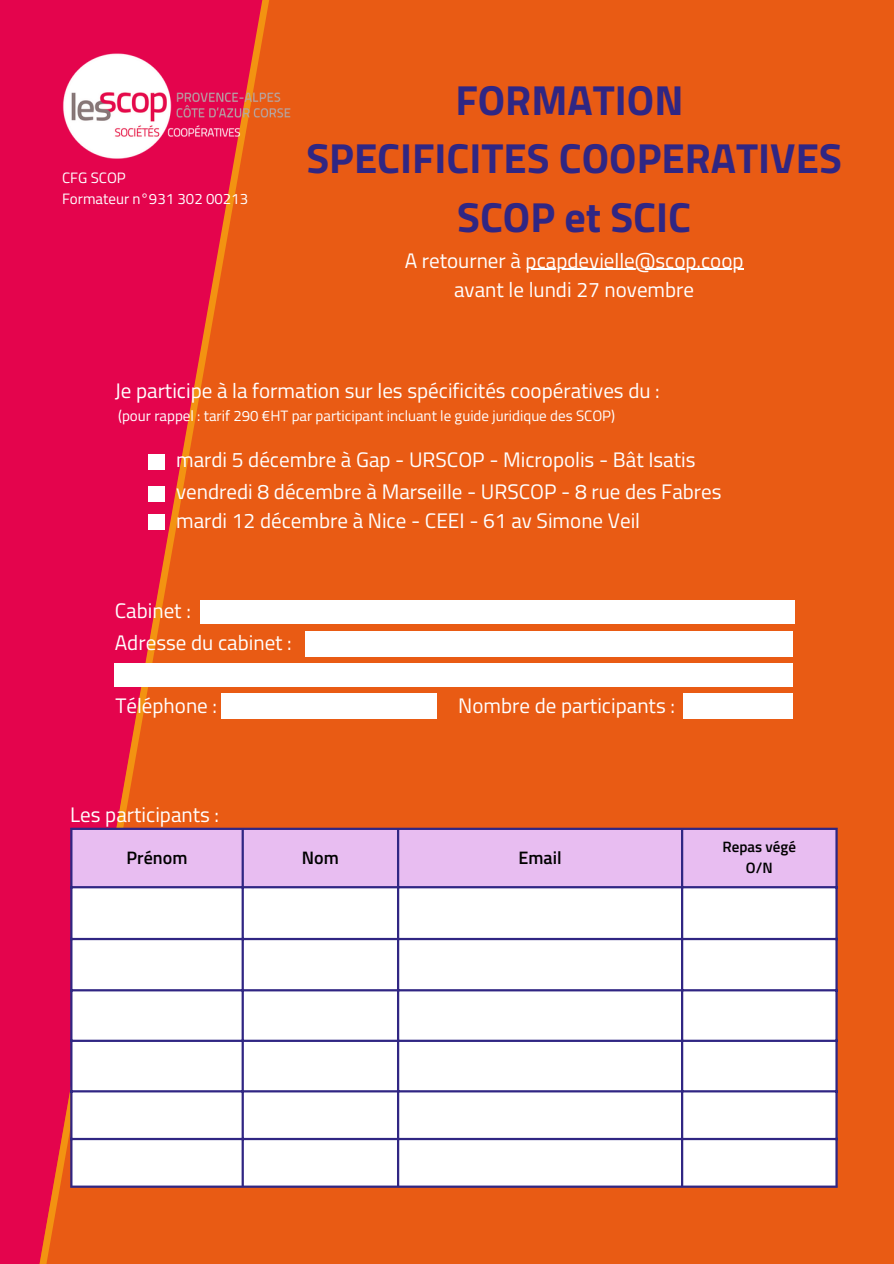
<style>
.page{position:relative;width:894px;height:1264px;background:#fff}
.page>*{position:absolute;margin:0;border:0;box-sizing:border-box;transform-origin:0 0}
.t1{font:700 42px "Titillium Web";color:#302683}
.t2{font:21px "Titillium Web";color:#fff}
.t3{font:600 18px "Titillium Web";color:#000}
.t4{font:15px "Titillium Web";color:#fff}
.t5{font:600 15px "Titillium Web";color:#000}
</style>
<div class="page">
<div style="left:0;top:0;width:893px;height:1263px;background:#e95b14"></div>
<div style="left:0;top:0;width:31px;height:1263px;background:#e4044d"></div>
<div style="left:683px;top:694px;width:109px;height:25px;background:#fff"></div>
<svg style="left:31px;top:0;width:249px;height:1263px"></svg>
<div style="left:200px;top:600px;width:594px;height:24px;background:#fff"></div>
<div style="left:72px;top:830px;width:763px;height:56px;background:#e8bdf1"></div>
<div style="left:72px;top:888px;width:763px;height:297px;background:#fff"></div>
<hr style="left:70px;top:830px;width:2px;height:355px;background:#302683">
<hr style="left:241px;top:830px;width:3px;height:355px;background:#302683">
<hr style="left:397px;top:830px;width:2px;height:355px;background:#302683">
<hr style="left:680px;top:830px;width:3px;height:355px;background:#302683">
<hr style="left:835px;top:830px;width:2px;height:355px;background:#302683">
<hr style="left:70px;top:827px;width:767px;height:3px;background:#302683">
<hr style="left:70px;top:886px;width:767px;height:2px;background:#302683">
<hr style="left:70px;top:937px;width:767px;height:3px;background:#302683">
<hr style="left:70px;top:989px;width:767px;height:2px;background:#302683">
<hr style="left:70px;top:1039px;width:767px;height:2px;background:#302683">
<hr style="left:70px;top:1090px;width:767px;height:2px;background:#302683">
<hr style="left:70px;top:1137px;width:767px;height:3px;background:#302683">
<hr style="left:70px;top:1185px;width:767px;height:2px;background:#302683">
<img style="left:51px;top:49px;width:240px;height:116px">
<div style="left:306px;top:630px;width:486px;height:26px;background:#fff"></div>
<div style="left:115px;top:663px;width:677px;height:24px;background:#fff"></div>
<div style="left:221px;top:694px;width:215px;height:25px;background:#fff"></div>
<div style="left:148px;top:454px;width:17px;height:16px;background:#fff"></div>
<div style="left:148px;top:486px;width:17px;height:16px;background:#fff"></div>
<div style="left:148px;top:514px;width:17px;height:16px;background:#fff"></div>
<hr style="left:525px;top:269px;width:218px;height:1px;background:#fff">
<p class="t4" style="left:62px;top:166px;width:65px">CFG SCOP</p>
<p class="t4" style="left:62px;top:186px;width:187px">Formateur n°931 302 00213</p>
<p class="t1" style="left:455px;top:67px;width:229px">FORMATION</p>
<p class="t1" style="left:306px;top:125px;width:537px">SPECIFICITES COOPERATIVES</p>
<p class="t1" style="left:457px;top:184px;width:235px">SCOP et SCIC</p>
<p class="t2" style="left:404px;top:244px;width:340px">A retourner à pcapdevielle@scop.coop</p>
<p class="t2" style="left:454px;top:273px;width:241px">avant le lundi 27 novembre</p>
<p class="t2" style="left:115px;top:374px;width:546px">Je participe à la formation sur les spécificités coopératives du :</p>
<p class="t4" style="left:118px;top:403px;width:498px">(pour rappel : tarif 290 €HT par participant incluant le guide juridique des SCOP)</p>
<p class="t2" style="left:176px;top:443px;width:521px">mardi 5 décembre à Gap - URSCOP - Micropolis - Bât Isatis</p>
<p class="t2" style="left:176px;top:475px;width:547px">vendredi 8 décembre à Marseille - URSCOP - 8 rue des Fabres</p>
<p class="t2" style="left:176px;top:504px;width:465px">mardi 12 décembre à Nice - CEEI - 61 av Simone Veil</p>
<p class="t2" style="left:115px;top:594px;width:78px">Cabinet :</p>
<p class="t2" style="left:115px;top:626px;width:178px">Adresse du cabinet :</p>
<p class="t2" style="left:115px;top:689px;width:103px">Téléphone :</p>
<p class="t2" style="left:70px;top:798px;width:150px">Les participants :</p>
<p class="t2" style="left:458px;top:689px;width:218px">Nombre de participants :</p>
<p class="t3" style="left:127px;top:843px;width:62px">Prénom</p>
<p class="t3" style="left:302px;top:843px;width:39px">Nom</p>
<p class="t3" style="left:518px;top:843px;width:45px">Email</p>
<p class="t5" style="left:722px;top:835px;width:75px">Repas végé</p>
<p class="t5" style="left:745px;top:855px;width:28px">O/N</p>
</div>
